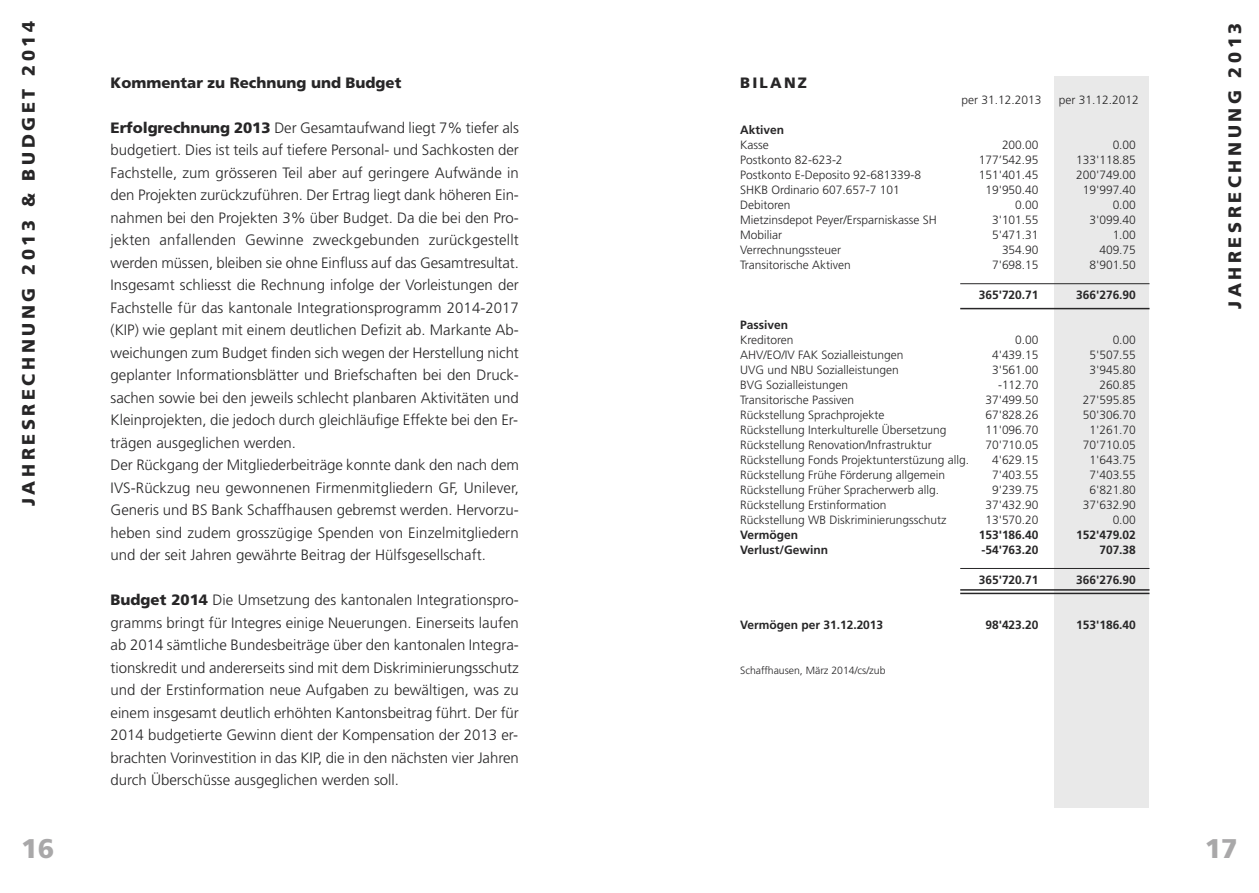
<style>
.page{position:relative;width:1259px;height:893px;background:#fff}
.page>*{position:absolute;margin:0;border:0;box-sizing:border-box;transform-origin:0 0}
.t1{font:900 27px "Frutiger";color:#a9a8a9}
.t2{font:900 18px "Frutiger";letter-spacing:.2em;color:#272627}
.t3{font:300 15px/22.5px "Frutiger";color:#272627}
.t4{font:900 15px "Frutiger";color:#272627}
.t5{font:300 12px/15px "Frutiger";color:#272627;text-align:right}
.t6{font:700 12px/15px "Frutiger";color:#272627}
.t7{font:300 10.5px "Frutiger";color:#272627}
.s1{font-weight:900}
</style>
<div class="page">
<div style="left:1054px;top:76px;width:95px;height:731px;background:#e9e9e9"></div>
<hr style="left:960px;top:308px;width:189px;height:1px;background:#272627">
<hr style="left:960px;top:283px;width:189px;height:1px;background:#272627">
<hr style="left:960px;top:589px;width:189px;height:2px;background:#272627">
<hr style="left:960px;top:593px;width:189px;height:1px;background:#272627">
<hr style="left:960px;top:568px;width:189px;height:1px;background:#272627">
<p class="t2" style="left:21px;top:506px;width:486px;rotate:-90deg">JAHRESRECHNUNG 2013 &amp; BUDGET 2014</p>
<h1 class="t1" style="left:21px;top:838px;width:35px">16</h1>
<p class="t4" style="left:111px;top:77px;width:292px">Kommentar zu Rechnung und Budget</p>
<p class="t3" style="left:111px;top:117px;width:410px"><span class="s1">Erfolgrechnung 2013</span> Der Gesamtaufwand liegt 7% tiefer als budgetiert. Dies ist teils auf tiefere Personal- und Sachkosten der Fachstelle, zum grösseren Teil aber auf geringere Aufwände in den Projekten zurückzuführen. Der Ertrag liegt dank höheren Ein&shy;nahmen bei den Projekten 3% über Budget. Da die bei den Pro&shy;jekten anfallenden Gewinne zweckgebunden zurückgestellt werden müssen, bleiben sie ohne Einfluss auf das Gesamtresultat.<br>Insgesamt schliesst die Rechnung infolge der Vorleistungen der Fachstelle für das kantonale Integrationsprogramm 2014-2017 (KIP) wie geplant mit einem deutlichen Defizit ab. Markante Ab&shy;weichungen zum Budget finden sich wegen der Herstellung nicht geplanter Informationsblätter und Briefschaften bei den Druck&shy;sachen sowie bei den jeweils schlecht planbaren Aktivitäten und Kleinprojekten, die jedoch durch gleichläufige Effekte bei den Er&shy;trägen ausgeglichen werden.<br>Der Rückgang der Mitgliederbeiträge konnte dank den nach dem IVS-Rückzug neu gewonnenen Firmenmitgliedern GF, Unilever, Generis und BS Bank Schaffhausen gebremst werden. Hervorzu&shy;heben sind zudem grosszügige Spenden von Einzelmitgliedern und der seit Jahren gewährte Beitrag der Hülfsgesellschaft.</p>
<p class="t3" style="left:111px;top:590px;width:410px;text-align:justify"><span class="s1">Budget 2014</span> Die Umsetzung des kantonalen Integrationspro&shy;gramms bringt für Integres einige Neuerungen. Einerseits laufen ab 2014 sämtliche Bundesbeiträge über den kantonalen Integra&shy;tionskredit und andererseits sind mit dem Diskriminierungsschutz und der Erstinformation neue Aufgaben zu bewältigen, was zu einem insgesamt deutlich erhöhten Kantonsbeitrag führt. Der für 2014 budgetierte Gewinn dient der Kompensation der 2013 er&shy;brachten Vorinvestition in das KIP, die in den nächsten vier Jahren durch Überschüsse ausgeglichen werden soll.</p>
<p class="t4" style="left:740px;top:77px;width:69px">BILANZ</p>
<p class="t6" style="left:740px;top:123px;width:45px">Aktiven</p>
<p class="t5" style="left:740px;top:138px;width:198px;text-align:left">Kasse<br>Postkonto 82-623-2<br>Postkonto E-Deposito 92-681339-8<br>SHKB Ordinario 607.657-7 101<br>Debitoren<br>Mietzinsdepot Peyer/Ersparniskasse SH<br>Mobiliar<br>Verrechnungssteuer<br>Transitorische Aktiven</p>
<p class="t5" style="left:961px;top:93px;width:81px">per 31.12.2013</p>
<p class="t5" style="left:978px;top:138px;width:61px">200.00<br>177’542.95<br>151'401.45<br>19'950.40<br>0.00<br>3'101.55<br>5'471.31<br>354.90<br>7'698.15</p>
<p class="t6" style="left:978px;top:288px;width:61px">365'720.71</p>
<p class="t5" style="left:985px;top:333px;width:55px">0.00<br>4'439.15<br>3'561.00 -112.70<br>37'499.50<br>67'828.26<br>11'096.70<br>70'710.05<br>4'629.15<br>7'403.55<br>9'239.75<br>37'432.90<br>13'570.20</p>
<p class="t6" style="left:978px;top:528px;width:61px">153'186.40 -54'763.20</p>
<p class="t6" style="left:978px;top:573px;width:61px">365'720.71</p>
<p class="t6" style="left:985px;top:618px;width:55px">98'423.20</p>
<p class="t6" style="left:740px;top:318px;width:49px">Passiven</p>
<p class="t5" style="left:740px;top:333px;width:230px;text-align:left">Kreditoren<br>AHV/EO/IV FAK Sozialleistungen<br>UVG und NBU Sozialleistungen<br>BVG Sozialleistungen<br>Transitorische Passiven<br>Rückstellung Sprachprojekte<br>Rückstellung Interkulturelle Übersetzung Rückstellung Renovation/Infrastruktur Rückstellung Fonds Projektunterstüzung allg.<br>Rückstellung Frühe Förderung allgemein Rückstellung Früher Spracherwerb allg.<br>Rückstellung Erstinformation<br>Rückstellung WB Diskriminierungsschutz</p>
<p class="t6" style="left:740px;top:528px;width:89px">Vermögen<br>Verlust/Gewinn</p>
<p class="t6" style="left:740px;top:618px;width:145px">Vermögen per 31.12.2013</p>
<p class="t7" style="left:740px;top:666px;width:147px">Schaffhausen, März 2014/cs/zub</p>
<p class="t5" style="left:1059px;top:93px;width:81px">per 31.12.2012</p>
<p class="t5" style="left:1076px;top:138px;width:61px">0.00<br>133'118.85<br>200'749.00<br>19'997.40<br>0.00<br>3'099.40<br>1.00<br>409.75<br>8'901.50</p>
<p class="t6" style="left:1076px;top:288px;width:61px">366'276.90</p>
<p class="t5" style="left:1082px;top:333px;width:55px">0.00<br>5'507.55<br>3'945.80<br>260.85<br>27'595.85<br>50'306.70<br>1'261.70<br>70'710.05<br>1'643.75<br>7'403.55<br>6'821.80<br>37'632.90<br>0.00</p>
<p class="t6" style="left:1076px;top:528px;width:61px;text-align:right">152'479.02<br>707.38</p>
<p class="t6" style="left:1076px;top:573px;width:61px">366'276.90</p>
<p class="t6" style="left:1076px;top:618px;width:61px">153'186.40</p>
<p class="t2" style="left:1227px;top:309px;width:288px;rotate:-90deg">JAHRESRECHNUNG 2013</p>
<h1 class="t1" style="left:1204px;top:838px;width:35px">17</h1>
</div>
